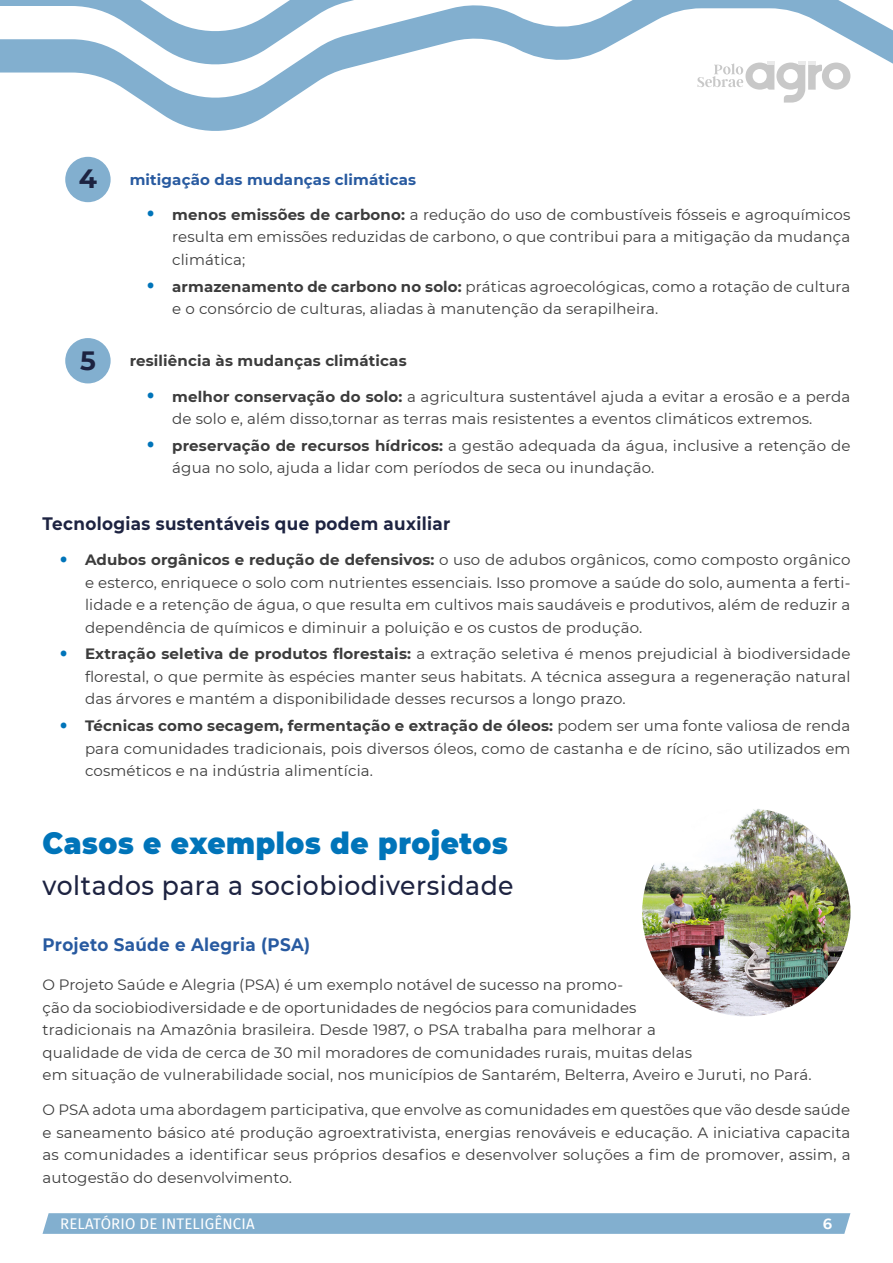
<style>
.page{position:relative;width:893px;height:1263px;background:#fff}
.page>*{position:absolute;margin:0;border:0;box-sizing:border-box;transform-origin:0 0}
.Título_pg_1{font:900 30px "Montserrat";letter-spacing:.02em;color:#0074b9;scale:.93 1}
.Subtítulo_pg_1{font:500 27px "Montserrat";letter-spacing:.02em;color:#1d2341;scale:.93 1}
.topico_check{font:700 26.4px "Montserrat";color:#1c2341}
.Subtitulo{font:700 18px "Montserrat";letter-spacing:.02em;color:#1d2341;scale:.93 1}
.Subtitulo-2{font:700 18px "Montserrat";letter-spacing:.02em;color:#285aa0;scale:.93 1}
.Corpo11pt{font:15px/22.5px "Montserrat";letter-spacing:.01em;color:#3c3c3c;text-align:justify}
.Corpo11pt-2{font:700 15px "Montserrat";letter-spacing:.01em;color:#3c3c3c}
.Corpo11pt-3{font:700 15px "Montserrat";letter-spacing:.01em;color:#285aa0}
.t1{font:15px "Fira Sans";letter-spacing:.01em;color:#fff}
.t2{font:700 15px "Campuni";color:#fff}
.s1{font-size:37.5px;color:#0074b9}
.s2{font-weight:700}
</style>
<div class="page">
<svg style="left:0;top:70px;width:851px;height:61px"></svg>
<svg style="left:0;top:3px;width:893px;height:67px"></svg>
<svg style="left:0;top:0;width:844px;height:3px"></svg>
<svg style="left:43px;top:1213px;width:807px;height:21px;background:#84b0d0"></svg>
<svg style="left:697px;top:61px;width:153px;height:42px"></svg>
<div style="left:65px;top:157px;width:46px;height:45px;background:#82afcf;border-radius:50%"></div>
<div style="left:65px;top:338px;width:46px;height:45px;background:#82afcf;border-radius:50%"></div>
<img style="left:642px;top:808px;width:208px;height:208px;border-radius:104px">
<p class="topico_check" style="left:79px;top:160px;width:20px">4</p>
<p class="Corpo11pt-3" style="left:130px;top:168px;width:288px">mitigação das mudanças climáticas</p>
<p class="Corpo11pt" style="left:172px;top:203px;width:680px;text-indent:-27px"><span class="s1">•</span> <span class="s2">menos emissões de carbono:</span> a redução do uso de combustíveis fósseis e agroquímicos resulta em emissões reduzidas de carbono, o que contribui para a mitigação da mudança climática;</p>
<p class="Corpo11pt" style="left:172px;top:274px;width:680px;text-indent:-27px"><span class="s1">•</span> <span class="s2">armazenamento de carbono no solo:</span> práticas agroecológicas, como a rotação de cultura e o consórcio de culturas, aliadas à manutenção da serapilheira.</p>
<p class="Corpo11pt-2" style="left:130px;top:350px;width:278px">resiliência às mudanças climáticas</p>
<p class="Corpo11pt" style="left:172px;top:385px;width:680px;text-indent:-27px"><span class="s1">•</span> <span class="s2">melhor conservação do solo:</span> a agricultura sustentável ajuda a evitar a erosão e a perda de solo e, além disso,tornar as terras mais resistentes a eventos climáticos extremos.</p>
<p class="Corpo11pt" style="left:172px;top:434px;width:680px;text-indent:-27px"><span class="s1">•</span> <span class="s2">preservação de recursos hídricos:</span> a gestão adequada da água, inclusive a retenção de água no solo, ajuda a lidar com períodos de seca ou inundação.</p>
<p class="Subtitulo" style="left:43px;top:510px;width:440px">Tecnologias sustentáveis que podem auxiliar</p>
<p class="Corpo11pt" style="left:85px;top:548px;width:767px;text-indent:-27px"><span class="s1">•</span> <span class="s2">Adubos orgânicos e redução de defensivos:</span> o uso de adubos orgânicos, como composto orgânico e esterco, enriquece o solo com nutrientes essenciais. Isso promove a saúde do solo, aumenta a ferti&shy;lidade e a retenção de água, o que resulta em cultivos mais saudáveis e produtivos, além de reduzir a dependência de químicos e diminuir a poluição e os custos de produção.</p>
<p class="Corpo11pt" style="left:85px;top:642px;width:767px;text-indent:-27px"><span class="s1">•</span> <span class="s2">Extração seletiva de produtos florestais:</span> a extração seletiva é menos prejudicial à biodiversidade florestal, o que permite às espécies manter seus habitats. A técnica assegura a regeneração natural das árvores e mantém a disponibilidade desses recursos a longo prazo.</p>
<p class="Corpo11pt" style="left:85px;top:714px;width:767px;text-indent:-27px"><span class="s1">•</span> <span class="s2">Técnicas como secagem, fermentação e extração de óleos:</span> podem ser uma fonte valiosa de renda para comunidades tradicionais, pois diversos óleos, como de castanha e de rícino, são utilizados em cosméticos e na indústria alimentícia.</p>
<p class="topico_check" style="left:80px;top:341px;width:17px">5</p>
<p class="Título_pg_1" style="left:43px;top:821px;width:502px">Casos e exemplos de projetos</p>
<p class="Subtítulo_pg_1" style="left:43px;top:866px;width:508px">voltados para a sociobiodiversidade</p>
<p class="Subtitulo-2" style="left:43px;top:931px;width:289px">Projeto Saúde e Alegria (PSA)</p>
<p class="Corpo11pt" style="left:43px;top:973px;width:771px;text-align:left">O Projeto Saúde e Alegria (PSA) é um exemplo notável de sucesso na promo-<br>ção da sociobiodiversidade e de oportunidades de negócios para comunidades<br>tradicionais na Amazônia brasileira. Desde 1987, o PSA trabalha para melhorar a<br>qualidade de vida de cerca de 30 mil moradores de comunidades rurais, muitas delas<br>em situação de vulnerabilidade social, nos municípios de Santarém, Belterra, Aveiro e Juruti, no Pará.</p>
<p class="Corpo11pt" style="left:43px;top:1098px;width:809px">O PSA adota uma abordagem participativa, que envolve as comunidades em questões que vão desde saúde e saneamento básico até produção agroextrativista, energias renováveis e educação. A iniciativa capacita as comunidades a identificar seus próprios desafios e desenvolver soluções a fim de promover, assim, a autogestão do desenvolvimento.</p>
<p class="t1" style="left:60px;top:1213px;width:196px">RELATÓRIO DE INTELIGÊNCIA</p>
<p class="t2" style="left:823px;top:1214px;width:11px">6</p>
</div>
